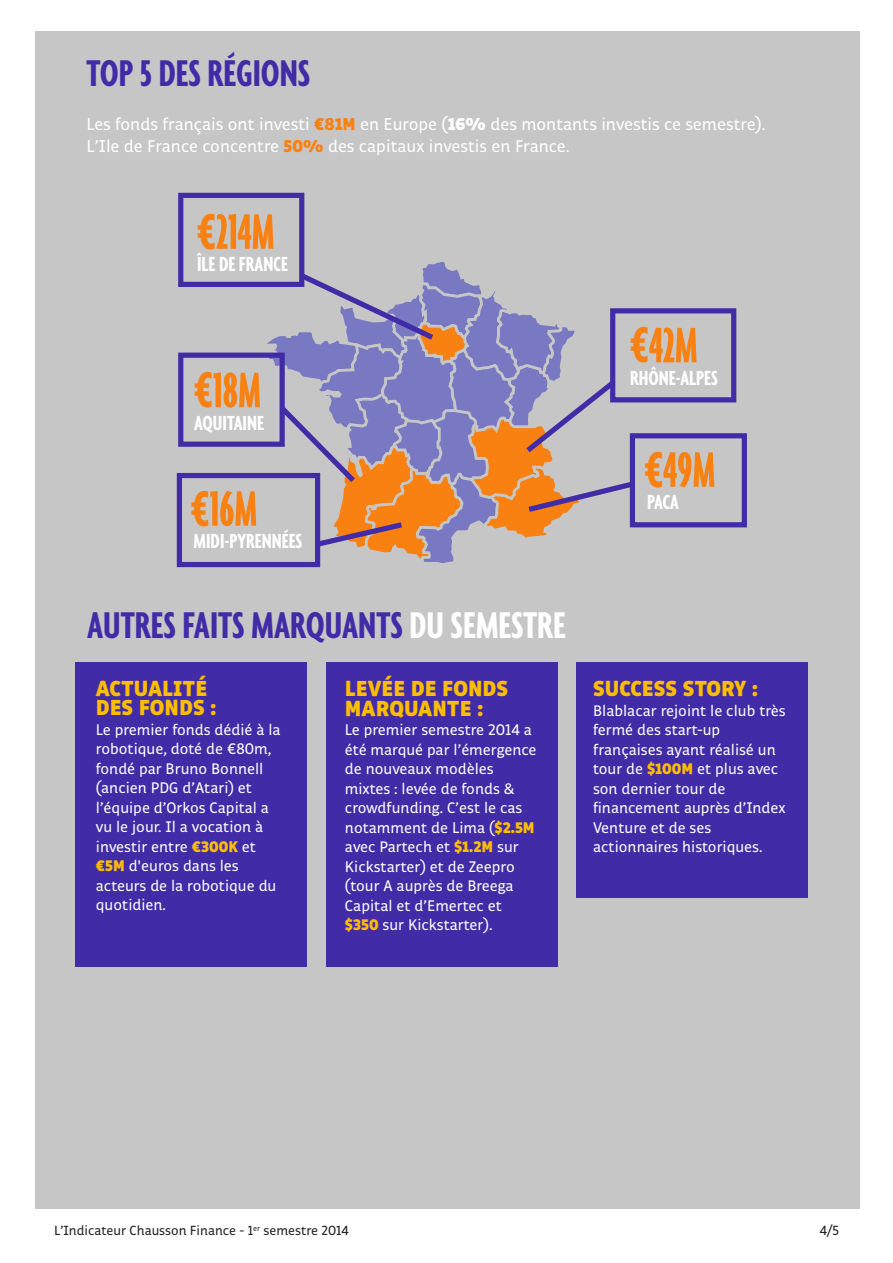
<style>
.page{position:relative;width:893px;height:1263px;background:#fff}
.page>*{position:absolute;margin:0;border:0;box-sizing:border-box;transform-origin:0 0}
.t1{font:700 ultra-condensed 54px "Agenda";color:#f88112}
.t2{font:700 extra-condensed 40.35px "Agenda";color:#422ba7}
.t3{font:900 22.05px/19.5px "Respublika FY";color:#ffbd00}
.t4{font:700 extra-condensed 22.05px "Agenda";color:#fff}
.t5{font:17.4px/22px "Respublika FY";color:#fff}
.t6{font:15.6px/19.5px "Respublika FY";color:#fff}
.t7{font:13.5px "Respublika FY";color:#231f20}
.s1{font-weight:900;color:#f88112}
.s2{font-weight:900}
.s3{font-family:"Gotham Condensed";font-stretch:normal;font-size:49.5px}
.s4{color:#fff}
.s5{font-weight:900;color:#ffbd00}
</style>
<div class="page">
<div style="left:35px;top:32px;width:825px;height:1177px;background:#c6c6c6"></div>
<div style="left:75px;top:662px;width:232px;height:304px;background:#422ba7"></div>
<div style="left:326px;top:662px;width:231px;height:304px;background:#422ba7"></div>
<div style="left:576px;top:662px;width:232px;height:236px;background:#422ba7"></div>
<svg style="left:260px;top:256px;width:379px;height:311px"></svg>
<div style="left:610px;top:308px;width:126px;height:94px;border:5px solid #422ba7"></div>
<div style="left:630px;top:433px;width:117px;height:94px;border:5px solid #422ba7"></div>
<div style="left:178px;top:193px;width:126px;height:94px;border:5px solid #422ba7"></div>
<div style="left:177px;top:473px;width:143px;height:94px;border:5px solid #422ba7"></div>
<div style="left:178px;top:353px;width:107px;height:94px;border:5px solid #422ba7"></div>
<p class="t2" style="left:87px;top:50px;width:225px">TOP 5 DES RÉGIONS</p>
<p class="t5" style="left:87px;top:114px;width:680px">Les fonds français ont investi <span class="s1">€81M</span> en Europe (<span class="s2">16%</span> des montants investis ce semestre).<br>L’Ile de France concentre <span class="s1">50%</span> des capitaux investis en France.</p>
<p class="t1" style="left:197px;top:202px;width:79px"><span class="s3">€</span>214M</p>
<p class="t4" style="left:197px;top:252px;width:92px">ÎLE DE FRANCE</p>
<p class="t1" style="left:194px;top:361px;width:68px"><span class="s3">€</span>18M</p>
<p class="t4" style="left:194px;top:410px;width:71px">AQUITAINE</p>
<p class="t1" style="left:191px;top:479px;width:68px"><span class="s3">€</span>16M</p>
<p class="t4" style="left:194px;top:529px;width:110px">MIDI-PYRENNÉES</p>
<p class="t2" style="left:87px;top:602px;width:480px">AUTRES FAITS MARQUANTS <span class="s4">DU SEMESTRE</span></p>
<p class="t3" style="left:96px;top:680px;width:122px">ACTUALITÉ<br>DES FONDS :</p>
<p class="t6" style="left:96px;top:720px;width:186px">Le premier fonds dédié à la robotique, doté de €80m, fondé par Bruno Bonnell (ancien PDG d’Atari) et l’équipe d’Orkos Capital a vu le jour. Il a vocation à investir entre <span class="s5">€300K</span> et <span class="s5">€5M</span> d'euros dans les acteurs de la robotique du quotidien.</p>
<p class="t3" style="left:345px;top:681px;width:165px">LEVÉE DE FONDS<br>MARQUANTE :</p>
<p class="t6" style="left:345px;top:721px;width:193px">Le premier semestre 2014 a été marqué par l’émergence de nouveaux modèles mixtes : levée de fonds &amp; crowdfunding. C’est le cas notamment de Lima (<span class="s5">$2.5M </span>avec Partech et <span class="s5">$1.2M</span> sur<br>Kickstarter) et de Zeepro (tour A auprès de Breega<br>Capital et d’Emertec et <span class="s5">$350</span> sur Kickstarter).</p>
<p class="t1" style="left:630px;top:316px;width:69px"><span class="s3">€</span>42M</p>
<p class="t4" style="left:630px;top:365px;width:89px">RHÔNE-ALPES</p>
<p class="t1" style="left:644px;top:440px;width:72px"><span class="s3">€</span>49M</p>
<p class="t4" style="left:647px;top:490px;width:33px">PACA</p>
<p class="t3" style="left:593px;top:681px;width:167px">SUCCESS STORY :</p>
<p class="t6" style="left:593px;top:701px;width:194px">Blablacar rejoint le club très fermé des start-up françaises ayant réalisé un tour de <span class="s5">$100M</span> et plus avec son dernier tour de financement auprès d’Index<br>Venture et de ses actionnaires historiques.</p>
<p class="t7" style="left:54px;top:1222px;width:296px">L’Indicateur Chausson Finance - 1<sup>er</sup> semestre 2014</p>
<p class="t7" style="left:820px;top:1222px;width:21px">4/5</p>
</div>
